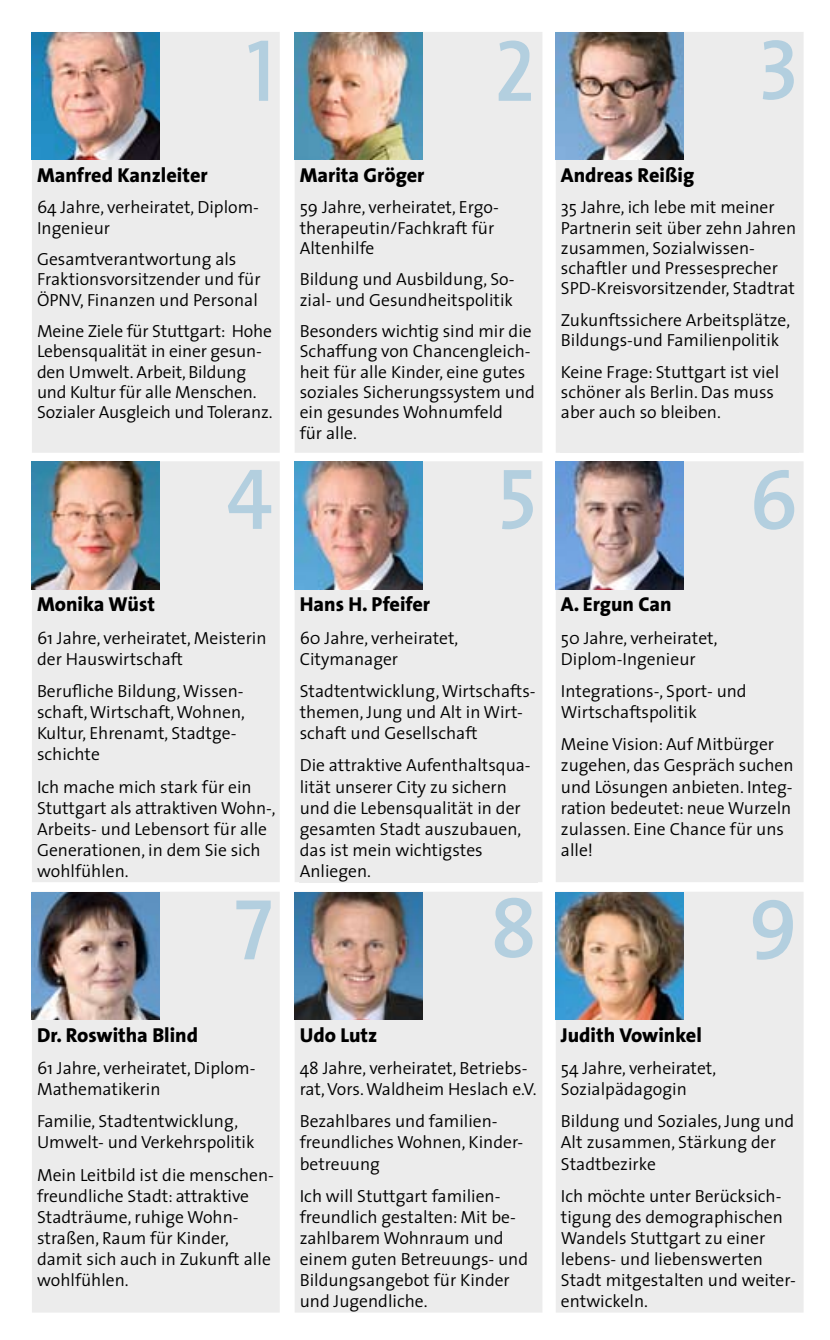
<style>
.page{position:relative;width:830px;height:1340px;background:#fff}
.page>*{position:absolute;margin:0;border:0;box-sizing:border-box;transform-origin:0 0}
.t1{font:600 83.7px "The Sans";color:#b3cfdf}
.t2{font:800 20.25px "The Sans";color:#000}
.t3{font:300 17.55px/21.2px "The Sans";color:#000}
</style>
<div class="page">
<div style="left:555px;top:891px;width:248px;height:421px;background:#ececec"></div>
<div style="left:555px;top:461px;width:248px;height:421px;background:#ececec"></div>
<div style="left:294px;top:891px;width:248px;height:421px;background:#ececec"></div>
<div style="left:294px;top:461px;width:248px;height:421px;background:#ececec"></div>
<div style="left:299px;top:463px;width:238px;height:420px;background:#ececec"></div>
<div style="left:32px;top:891px;width:247px;height:421px;background:#ececec"></div>
<div style="left:32px;top:461px;width:247px;height:421px;background:#ececec"></div>
<img style="left:32px;top:461px;width:127px;height:128px">
<img style="left:32px;top:892px;width:127px;height:127px">
<img style="left:294px;top:461px;width:128px;height:128px">
<img style="left:294px;top:892px;width:128px;height:127px">
<div style="left:555px;top:32px;width:248px;height:421px;background:#ececec"></div>
<div style="left:294px;top:32px;width:248px;height:421px;background:#ececec"></div>
<div style="left:32px;top:32px;width:247px;height:421px;background:#ececec"></div>
<img style="left:32px;top:32px;width:127px;height:128px">
<img style="left:294px;top:32px;width:128px;height:128px">
<img style="left:555px;top:32px;width:128px;height:128px">
<img style="left:555px;top:461px;width:128px;height:128px">
<img style="left:555px;top:892px;width:128px;height:127px">
<svg style="left:248px;top:41px;width:20px;height:60px"></svg>
<svg style="left:498px;top:41px;width:32px;height:60px"></svg>
<h1 class="t1" style="left:759px;top:-14px;width:40px">3</h1>
<p class="t2" style="left:37px;top:158px;width:172px">Manfred Kanzleiter</p>
<p class="t3" style="left:37px;top:197px;width:223px;line-height:20.2px">64 Jahre, verheiratet, Diplom-<br>Ingenieur</p>
<p class="t3" style="left:37px;top:248px;width:225px;line-height:20.2px">Gesamtverantwortung als<br>Fraktionsvorsitzender und für<br>ÖPNV, Finanzen und Personal</p>
<p class="t3" style="left:37px;top:320px;width:237px;line-height:20.2px">Meine Ziele für Stuttgart: Hohe<br>Lebensqualität in einer gesun&shy;den Umwelt. Arbeit, Bildung und Kultur für alle Menschen.<br>Sozialer Ausgleich und Toleranz.</p>
<h1 class="t1" style="left:226px;top:415px;width:47px">4</h1>
<p class="t2" style="left:299px;top:158px;width:126px">Marita Gröger</p>
<p class="t3" style="left:299px;top:197px;width:200px;line-height:20.2px">59 Jahre, verheiratet, Ergo&shy;therapeutin/Fachkraft für<br>Altenhilfe</p>
<p class="t3" style="left:299px;top:269px;width:216px;line-height:20.2px">Bildung und Ausbildung, So&shy;zial- und Gesundheitspolitik</p>
<p class="t3" style="left:299px;top:320px;width:236px;line-height:20.2px">Besonders wichtig sind mir die<br>Schaffung von Chancengleich&shy;heit für alle Kinder, eine gutes soziales Sicherungssystem und ein gesundes Wohnumfeld<br>für alle.</p>
<h1 class="t1" style="left:497px;top:415px;width:41px">5</h1>
<p class="t2" style="left:560px;top:158px;width:135px">Andreas Reißig</p>
<p class="t3" style="left:560px;top:197px;width:237px;line-height:20.2px">35 Jahre, ich lebe mit meiner<br>Partnerin seit über zehn Jahren zusammen, Sozialwissen&shy;schaftler und Pressesprecher<br>SPD-Kreisvorsitzender, Stadtrat</p>
<p class="t3" style="left:560px;top:309px;width:231px;line-height:20.2px">Zukunftssichere Arbeitsplätze,<br>Bildungs-und Familienpolitik</p>
<p class="t3" style="left:560px;top:361px;width:220px;line-height:20.2px">Keine Frage: Stuttgart ist viel schöner als Berlin. Das muss aber auch so bleiben.</p>
<h1 class="t1" style="left:748px;top:431px;width:50px">6</h1>
<p class="t2" style="left:37px;top:587px;width:119px">Monika Wüst</p>
<p class="t3" style="left:37px;top:626px;width:231px">61 Jahre, verheiratet, Meisterin der Hauswirtschaft</p>
<p class="t3" style="left:37px;top:680px;width:209px">Berufliche Bildung, Wissen&shy;schaft, Wirtschaft, Wohnen,<br>Kultur, Ehrenamt, Stadtge&shy;schichte</p>
<p class="t3" style="left:37px;top:775px;width:240px">Ich mache mich stark für ein<br>Stuttgart als attraktiven Wohn-,<br>Arbeits- und Lebensort für alle<br>Generationen, in dem Sie sich wohlfühlen.</p>
<h1 class="t1" style="left:234px;top:845px;width:40px">7</h1>
<p class="t2" style="left:299px;top:587px;width:132px">Hans H. Pfeifer</p>
<p class="t3" style="left:299px;top:626px;width:160px">60 Jahre, verheiratet,<br>Citymanager</p>
<p class="t3" style="left:299px;top:680px;width:237px">Stadtentwicklung, Wirtschafts&shy;themen, Jung und Alt in Wirt&shy;schaft und Gesellschaft</p>
<p class="t3" style="left:299px;top:754px;width:232px">Die attraktive Aufenthaltsqua&shy;lität unserer City zu sichern und die Lebensqualität in der gesamten Stadt auszubauen, das ist mein wichtigstes<br>Anliegen.</p>
<h1 class="t1" style="left:490px;top:859px;width:48px">8</h1>
<p class="t2" style="left:560px;top:587px;width:112px">A. Ergun Can</p>
<p class="t3" style="left:560px;top:626px;width:158px">50 Jahre, verheiratet,<br>Diplom-Ingenieur</p>
<p class="t3" style="left:560px;top:680px;width:187px">Integrations-, Sport- und<br>Wirtschaftspolitik</p>
<p class="t3" style="left:560px;top:733px;width:234px">Meine Vision: Auf Mitbürger zugehen, das Gespräch suchen und Lösungen anbieten. Integ&shy;ration bedeutet: neue Wurzeln zulassen. Eine Chance für uns alle!</p>
<h1 class="t1" style="left:748px;top:845px;width:50px">9</h1>
<p class="t2" style="left:37px;top:1017px;width:162px">Dr. Roswitha Blind</p>
<p class="t3" style="left:37px;top:1056px;width:220px">61 Jahre, verheiratet, Diplom-<br>Mathematikerin</p>
<p class="t3" style="left:37px;top:1110px;width:219px">Familie, Stadtentwicklung,<br>Umwelt- und Verkehrspolitik</p>
<p class="t3" style="left:37px;top:1163px;width:238px">Mein Leitbild ist die menschen&shy;freundliche Stadt: attraktive<br>Stadträume, ruhige Wohn&shy;straßen, Raum für Kinder, damit sich auch in Zukunft alle wohlfühlen.</p>
<p class="t2" style="left:299px;top:1017px;width:79px">Udo Lutz</p>
<p class="t3" style="left:299px;top:1056px;width:238px">48 Jahre, verheiratet, Betriebs&shy;rat, Vors. Waldheim Heslach e.V.</p>
<p class="t3" style="left:299px;top:1110px;width:225px">Bezahlbares und familien&shy;freundliches Wohnen, Kinder&shy;betreuung</p>
<p class="t3" style="left:299px;top:1184px;width:230px">Ich will Stuttgart familien&shy;freundlich gestalten: Mit be&shy;zahlbarem Wohnraum und einem guten Betreuungs- und<br>Bildungsangebot für Kinder und Jugendliche.</p>
<p class="t2" style="left:560px;top:1017px;width:142px">Judith Vowinkel</p>
<p class="t3" style="left:560px;top:1056px;width:157px">54 Jahre, verheiratet,<br>Sozialpädagogin</p>
<p class="t3" style="left:560px;top:1110px;width:235px">Bildung und Soziales, Jung und<br>Alt zusammen, Stärkung der<br>Stadtbezirke</p>
<p class="t3" style="left:560px;top:1184px;width:236px">Ich möchte unter Berücksich&shy;tigung des demographischen<br>Wandels Stuttgart zu einer lebens- und liebenswerten<br>Stadt mitgestalten und weiter&shy;entwickeln.</p>
</div>
